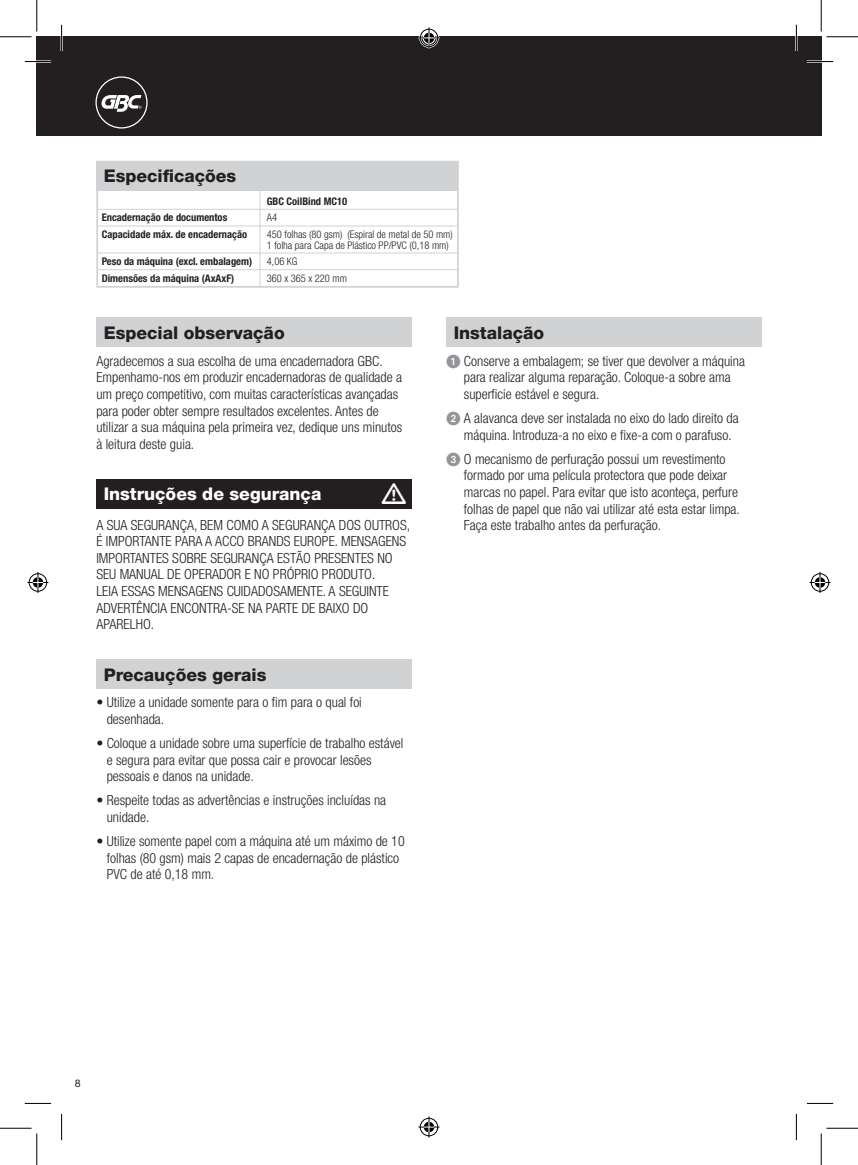
<style>
.page{position:relative;width:858px;height:1165px;background:#fff}
.page>*{position:absolute;margin:0;border:0;box-sizing:border-box;transform-origin:0 0}
.t1{font:800 17.5px "Helvetica Neue";color:#231f20}
.t2{font:800 17.5px "Helvetica Neue";color:#fff}
.t3{font:300 condensed 14px/16.6px "Helvetica Neue";color:#231f20}
.t4{font:700 condensed 10.5px/16.6px "Helvetica Neue";color:#231f20}
.t5{font:300 condensed 10.5px/16.6px "Helvetica Neue";color:#231f20}
.s1{font-family:"European Pi One";font-weight:400;font-stretch:normal;color:#939598}
</style>
<div class="page">
<div style="left:37px;top:37px;width:784px;height:99px;background:#231f20"></div>
<svg style="left:95px;top:76px;width:52px;height:53px"></svg>
<div style="left:96px;top:161px;width:362px;height:30px;background:#d1d2d4"></div>
<hr style="left:97px;top:226px;width:360px;height:1px;background:#d1d2d4">
<hr style="left:97px;top:209px;width:360px;height:1px;background:#d1d2d4">
<hr style="left:97px;top:269px;width:360px;height:1px;background:#d1d2d4">
<hr style="left:97px;top:253px;width:360px;height:1px;background:#d1d2d4">
<div style="left:96px;top:161px;width:362px;height:127px;border:2px solid #d1d2d4"></div>
<hr style="left:259px;top:186px;width:1px;height:101px;background:#d1d2d4">
<div style="left:96px;top:659px;width:315px;height:30px;background:#d1d2d4"></div>
<div style="left:446px;top:317px;width:315px;height:30px;background:#d1d2d4"></div>
<div style="left:96px;top:317px;width:315px;height:30px;background:#d1d2d4"></div>
<div style="left:96px;top:479px;width:315px;height:29px;background:#231f20"></div>
<hr style="left:25px;top:60px;width:26px;height:3px;background:#fff">
<hr style="left:806px;top:60px;width:26px;height:3px;background:#fff">
<hr style="left:60px;top:25px;width:3px;height:26px;background:#fff">
<hr style="left:795px;top:25px;width:2px;height:26px;background:#fff">
<svg style="left:25px;top:61px;width:26px;height:1px"></svg>
<svg style="left:806px;top:61px;width:26px;height:1px"></svg>
<svg style="left:25px;top:1103px;width:26px;height:1px"></svg>
<svg style="left:806px;top:1103px;width:26px;height:1px"></svg>
<svg style="left:61px;top:25px;width:1px;height:26px"></svg>
<svg style="left:61px;top:1114px;width:1px;height:26px"></svg>
<svg style="left:795px;top:25px;width:1px;height:26px"></svg>
<svg style="left:795px;top:1114px;width:1px;height:26px"></svg>
<hr style="left:0;top:36px;width:32px;height:1px;background:#000">
<hr style="left:826px;top:36px;width:31px;height:1px;background:#000">
<hr style="left:0;top:1128px;width:32px;height:1px;background:#000">
<hr style="left:826px;top:1128px;width:31px;height:1px;background:#000">
<hr style="left:36px;top:0;width:1px;height:32px;background:#000">
<hr style="left:36px;top:1133px;width:1px;height:32px;background:#000">
<hr style="left:820px;top:0;width:1px;height:32px;background:#000">
<hr style="left:820px;top:1133px;width:1px;height:32px;background:#000">
<svg style="left:418px;top:27px;width:21px;height:21px"></svg>
<svg style="left:418px;top:1116px;width:21px;height:21px"></svg>
<svg style="left:27px;top:572px;width:21px;height:21px"></svg>
<svg style="left:809px;top:572px;width:21px;height:21px"></svg>
<p class="t1" style="left:104px;top:166px;width:134px">Especificações</p>
<p class="t4" style="left:102px;top:209px;width:147px">Encadernação de documentos<br>Capacidade máx. de encadernação</p>
<p class="t4" style="left:102px;top:253px;width:152px">Peso da máquina (excl. embalagem)<br>Dimensões da máquina (AxAxF)</p>
<p class="t4" style="left:267px;top:192px;width:82px">GBC CoilBind MC10</p>
<p class="t5" style="left:267px;top:209px;width:187px">A4<br>450 folhas (80 gsm) (Espiral de metal de 50 mm)</p>
<p class="t5" style="left:267px;top:236px;width:183px">1 folha para Capa de Plástico PP/PVC (0,18 mm)<br>4,06 KG<br>360 x 365 x 220 mm</p>
<p class="t1" style="left:104px;top:322px;width:182px">Especial observação</p>
<p class="t3" style="left:96px;top:352px;width:307px">Agradecemos a sua escolha de uma encadernadora GBC.<br>Empenhamo-nos em produzir encadernadoras de qualidade a um preço competitivo, com muitas características avançadas para poder obter sempre resultados excelentes. Antes de utilizar a sua máquina pela primeira vez, dedique uns minutos à leitura deste guia.</p>
<p class="t2" style="left:104px;top:484px;width:219px">Instruções de segurança</p>
<p class="t3" style="left:96px;top:516px;width:315px">A SUA SEGURANÇA, BEM COMO A SEGURANÇA DOS OUTROS, É IMPORTANTE PARA A ACCO BRANDS EUROPE. MENSAGENS IMPORTANTES SOBRE SEGURANÇA ESTÃO PRESENTES NO SEU MANUAL DE OPERADOR E NO PRÓPRIO PRODUTO.<br>LEIA ESSAS MENSAGENS CUIDADOSAMENTE. A SEGUINTE ADVERTÊNCIA ENCONTRA-SE NA PARTE DE BAIXO DO APARELHO.</p>
<p class="t1" style="left:104px;top:664px;width:164px">Precauções gerais</p>
<p class="t3" style="left:107px;top:694px;width:256px;text-indent:-10px">• Utilize a unidade somente para o fim para o qual foi desenhada.</p>
<p class="t3" style="left:107px;top:735px;width:298px;text-indent:-10px">• Coloque a unidade sobre uma superfície de trabalho estável e segura para evitar que possa cair e provocar lesões pessoais e danos na unidade.</p>
<p class="t3" style="left:107px;top:792px;width:281px;text-indent:-10px">• Respeite todas as advertências e instruções incluídas na unidade.</p>
<p class="t3" style="left:107px;top:833px;width:299px;text-indent:-10px">• Utilize somente papel com a máquina até um máximo de 10 folhas (80 gsm) mais 2 capas de encadernação de plástico<br>PVC de até 0,18 mm.</p>
<p class="t1" style="left:453px;top:322px;width:92px">Instalação</p>
<p class="t3" style="left:464px;top:352px;width:282px;text-indent:-17px"><span class="s1">1</span> Conserve a embalagem; se tiver que devolver a máquina para realizar alguma reparação. Coloque-a sobre ama superficie estável e segura.</p>
<p class="t3" style="left:464px;top:410px;width:276px;text-indent:-17px"><span class="s1">2</span> A alavanca deve ser instalada no eixo do lado direito da máquina. Introduza-a no eixo e fixe-a com o parafuso.</p>
<p class="t3" style="left:464px;top:450px;width:277px;text-indent:-17px"><span class="s1">3</span> O mecanismo de perfuração possui um revestimento formado por uma película protectora que pode deixar marcas no papel. Para evitar que isto aconteça, perfure folhas de papel que não vai utilizar até esta estar limpa.<br>Faça este trabalho antes da perfuração.</p>
</div>
